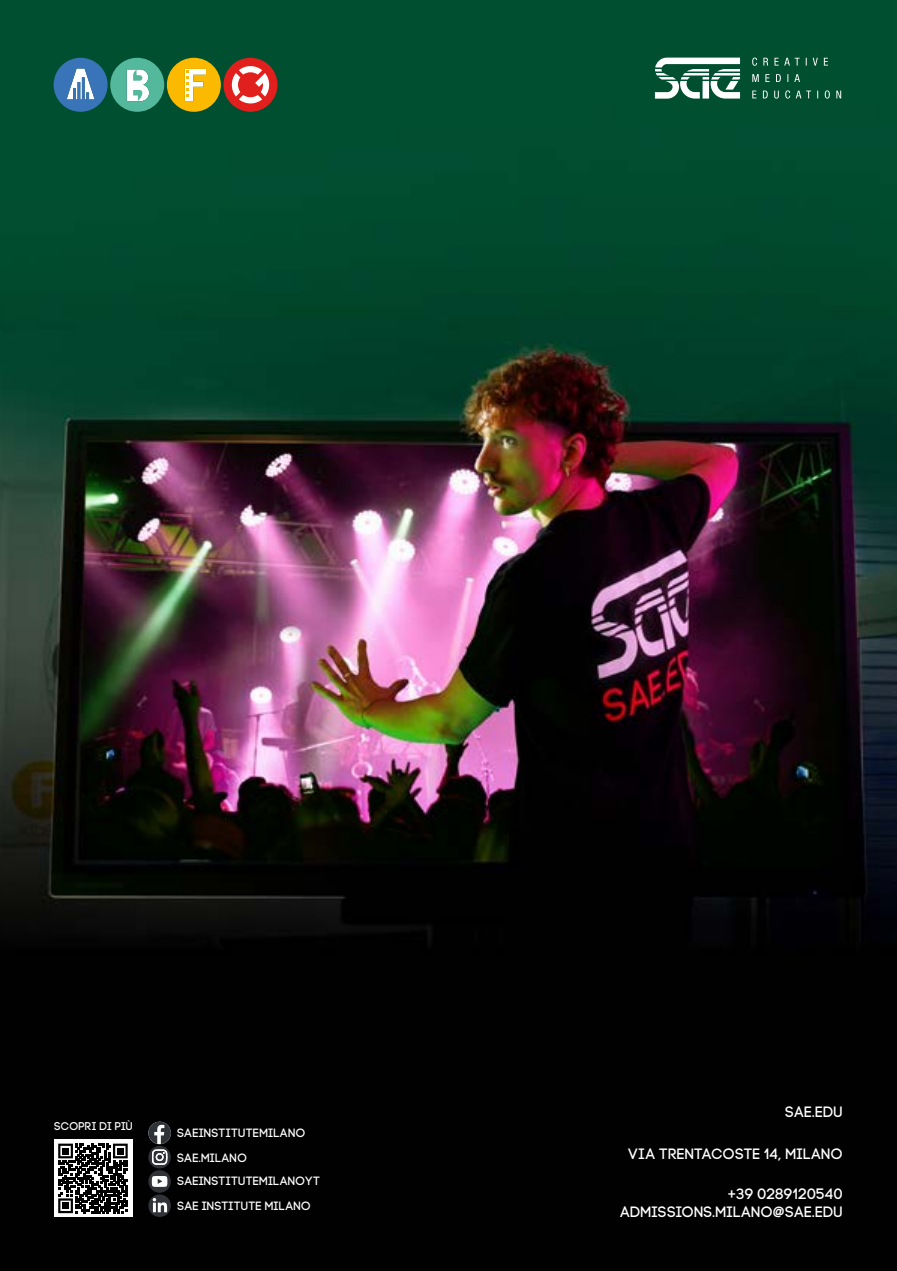
<style>
.page{position:relative;width:897px;height:1271px;background:#fff}
.page>*{position:absolute;margin:0;border:0;box-sizing:border-box;transform-origin:0 0}
.t1{font:15px/18px "Code Pro";color:#fff;text-align:right}
.t2{font:12px/24.6px "Code Pro";color:#fff}
.t3{font:11.25px "Code Pro";color:#fff}
</style>
<div class="page">
<img style="left:0;top:0;width:897px;height:1270px">
<svg style="left:54px;top:58px;width:167px;height:54px;background:#739972"></svg>
<div style="left:224px;top:58px;width:54px;height:54px;background:#e11f1d;border-radius:50%"></div>
<svg style="left:230px;top:65px;width:41px;height:40px"></svg>
<svg style="left:148px;top:1145px;width:23px;height:23px"></svg>
<svg style="left:148px;top:1121px;width:23px;height:43px"></svg>
<svg style="left:148px;top:1194px;width:23px;height:22px"></svg>
<svg style="left:153px;top:1197px;width:14px;height:15px"></svg>
<div style="left:148px;top:1170px;width:23px;height:22px;background:#2f3237;border-radius:50%"></div>
<svg style="left:152px;top:1176px;width:16px;height:11px"></svg>
<div style="left:54px;top:1139px;width:78px;height:77px;background:#fff"></div>
<svg style="left:58px;top:1143px;width:70px;height:70px"></svg>
<div style="left:62px;top:1147px;width:7px;height:7px;background:#000"></div>
<div style="left:117px;top:1147px;width:7px;height:7px;background:#000"></div>
<div style="left:62px;top:1202px;width:7px;height:6px;background:#000"></div>
<svg style="left:655px;top:58px;width:186px;height:41px"></svg>
<p class="t3" style="left:54px;top:1120px;width:81px">SCOPRI DI PIÙ</p>
<p class="t2" style="left:177px;top:1120px;width:130px">SAEINSTITUTEMILANO<br>SAE.MILANO</p>
<p class="t2" style="left:177px;top:1193px;width:135px">SAE INSTITUTE MILANO</p>
<p class="t2" style="left:177px;top:1168px;width:144px">SAEINSTITUTEMILANOYT</p>
<p class="t1" style="left:785px;top:1103px;width:59px">SAE.EDU</p>
<p class="t1" style="left:628px;top:1145px;width:216px">VIA TRENTACOSTE 14, MILANO</p>
<p class="t1" style="left:620px;top:1184px;width:224px">+39 0289120540<br>ADMISSIONS.MILANO@SAE.EDU</p>
</div>
